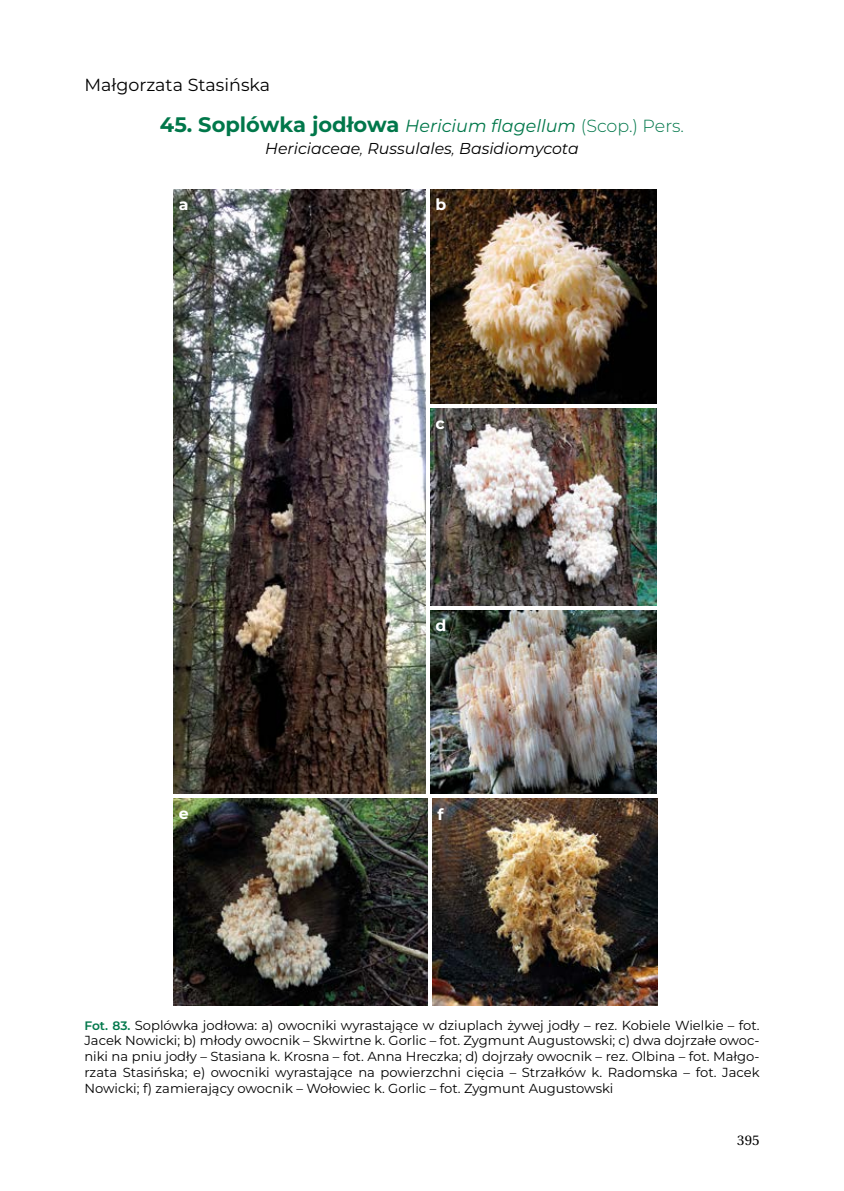
<style>
.page{position:relative;width:844px;height:1191px;background:#fff}
.page>*{position:absolute;margin:0;border:0;box-sizing:border-box;transform-origin:0 0}
.t1{font:700 21px "Montserrat";color:#00774a}
.t2{font:17.5px "Montserrat";color:#000}
.t3{font:italic 15.75px "Montserrat";color:#000}
.t4{font:700 15.75px "Montserrat";color:#fff}
.t5{font:14px "Heuristica";color:#000}
.t6{font:13.12px/15.8px "Montserrat";color:#000;text-align:justify}
.s1{font-weight:400;font-style:italic;font-size:17.5px}
.s2{font-weight:300;font-size:17.5px}
.s3{font-weight:300}
.s4{font-weight:600;font-size:12.25px;color:#00774a}
</style>
<div class="page">
<img style="left:174px;top:189px;width:252px;height:605px">
<img style="left:431px;top:189px;width:225px;height:214px">
<img style="left:431px;top:408px;width:225px;height:197px">
<img style="left:431px;top:610px;width:225px;height:184px">
<img style="left:174px;top:799px;width:254px;height:206px">
<img style="left:433px;top:799px;width:223px;height:206px">
<h2 class="t2" style="left:84px;top:73px;width:187px">Małgorzata Stasińska</h2>
<h1 class="t1" style="left:160px;top:109px;width:525px">45. Soplówka jodłowa <span class="s1">Hericium flagellum</span> <span class="s2">(Scop.) Pers.</span></h1>
<p class="t3" style="left:265px;top:138px;width:315px">Hericiaceae<span class="s3">,</span> Russulales<span class="s3">,</span> Basidiomycota</p>
<p class="t4" style="left:179px;top:193px;width:11px">a</p>
<p class="t4" style="left:179px;top:802px;width:11px">e</p>
<p class="t4" style="left:435px;top:193px;width:12px">b</p>
<p class="t4" style="left:435px;top:412px;width:11px">c</p>
<p class="t4" style="left:435px;top:613px;width:12px">d</p>
<p class="t4" style="left:437px;top:802px;width:8px">f</p>
<p class="t6" style="left:84px;top:1016px;width:676px"><span class="s4">Fot. 83.</span> Soplówka jodłowa: a) owocniki wyrastające w dziuplach żywej jodły – rez. Kobiele Wielkie – fot.<br>Jacek Nowicki; b) młody owocnik – Skwirtne k. Gorlic – fot. Zygmunt Augustowski; c) dwa dojrzałe owoc&shy;niki na pniu jodły – Stasiana k. Krosna – fot. Anna Hreczka; d) dojrzały owocnik – rez. Olbina – fot. Małgo&shy;rzata Stasińska; e) owocniki wyrastające na powierzchni cięcia – Strzałków k. Radomska – fot. Jacek Nowicki; f) zamierający owocnik – Wołowiec k. Gorlic – fot. Zygmunt Augustowski</p>
<p class="t5" style="left:737px;top:1129px;width:24px">395</p>
</div>
